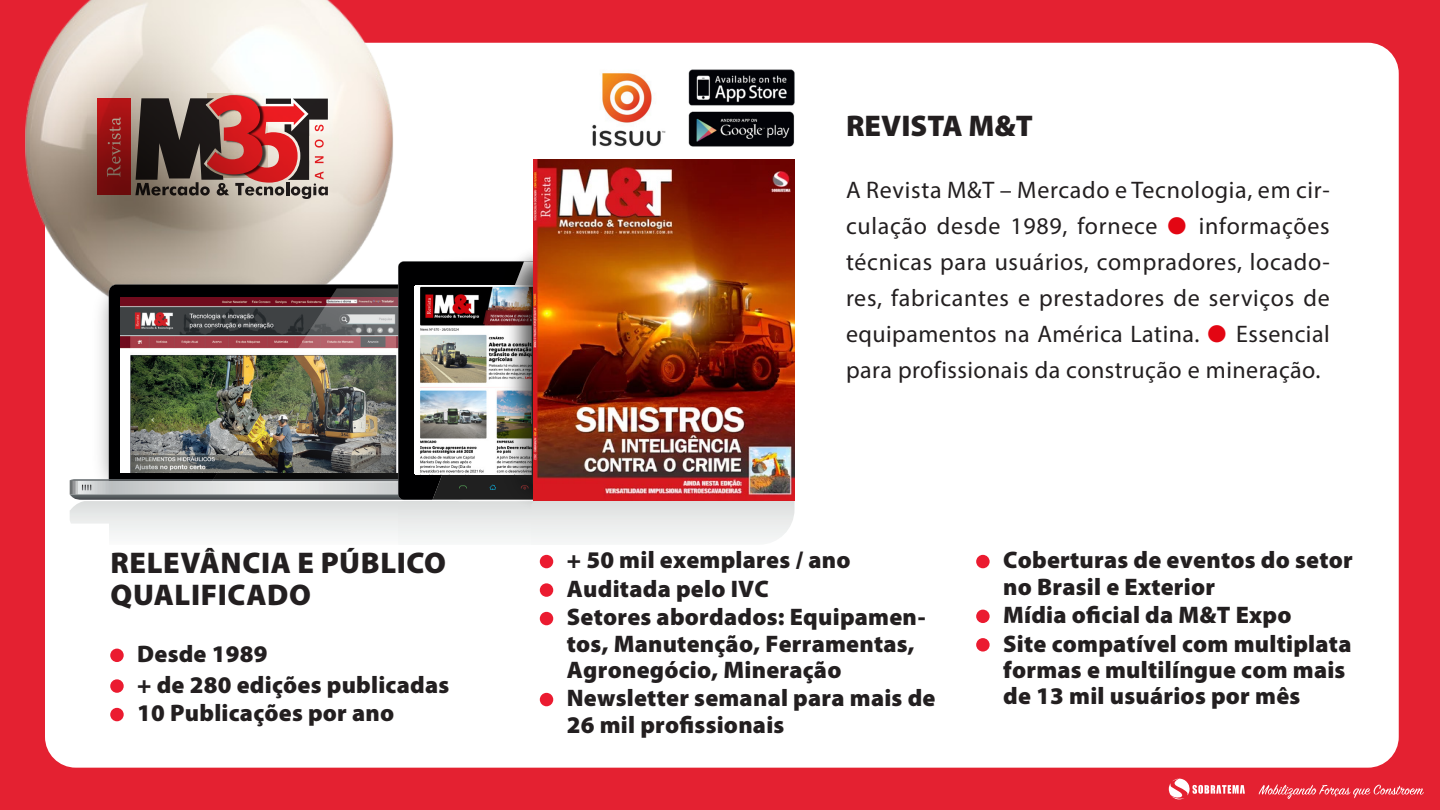
<style>
.page{position:relative;width:1440px;height:810px;background:#e42131}
.page>*{position:absolute;margin:0;border:0;box-sizing:border-box;transform-origin:0 0}
.t1{font:900 30px/32.2px "Myriad Pro";letter-spacing:.02em;color:#231f20}
.t2{font:900 30px "Myriad Pro";color:#231f20}
.t3{font:900 24px/26.2px "Myriad Pro";letter-spacing:.01em;color:#231f20}
.t4{font:24px/36px "Myriad Pro";letter-spacing:.02em;color:#231f20;text-align:justify}
.s1{color:#e30613}
</style>
<div class="page">
<div style="left:45px;top:43px;width:1354px;height:725px;background:#fff;border-radius:31px"></div>
<svg style="left:1169px;top:779px;width:76px;height:21px"></svg>
<svg style="left:1259px;top:784px;width:165px;height:15px"></svg>
<div style="left:110px;top:649px;width:14px;height:13px;background:#eb1b30;border-radius:50%"></div>
<div style="left:110px;top:679px;width:14px;height:14px;background:#eb1b30;border-radius:50%"></div>
<div style="left:110px;top:708px;width:14px;height:13px;background:#eb1b30;border-radius:50%"></div>
<div style="left:540px;top:555px;width:13px;height:13px;background:#eb1b30;border-radius:50%"></div>
<div style="left:540px;top:583px;width:13px;height:14px;background:#eb1b30;border-radius:50%"></div>
<div style="left:540px;top:612px;width:13px;height:13px;background:#eb1b30;border-radius:50%"></div>
<div style="left:540px;top:693px;width:13px;height:13px;background:#eb1b30;border-radius:50%"></div>
<div style="left:976px;top:555px;width:14px;height:13px;background:#eb1b30;border-radius:50%"></div>
<div style="left:976px;top:610px;width:14px;height:13px;background:#eb1b30;border-radius:50%"></div>
<div style="left:976px;top:638px;width:14px;height:14px;background:#eb1b30;border-radius:50%"></div>
<img style="left:25px;top:0;width:442px;height:263px">
<img style="left:70px;top:261px;width:725px;height:281px">
<img style="left:534px;top:159px;width:261px;height:342px">
<svg style="left:97px;top:98px;width:34px;height:97px;background:#8f0f10"></svg>
<svg style="left:107px;top:117px;width:14px;height:60px"></svg>
<svg style="left:135px;top:95px;width:193px;height:104px;background:#885652"></svg>
<img style="left:688px;top:69px;width:107px;height:78px">
<img style="left:592px;top:73px;width:74px;height:74px">
<p class="t1" style="left:111px;top:547px;width:337px">RELEVÂNCIA E PÚBLICO<br>QUALIFICADO</p>
<p class="t3" style="left:137px;top:641px;width:132px">Desde 1989</p>
<p class="t3" style="left:137px;top:672px;width:313px">+ de 280 edições publicadas</p>
<p class="t3" style="left:137px;top:700px;width:259px">10 Publicações por ano</p>
<p class="t2" style="left:846px;top:108px;width:188px">REVISTA M&amp;T</p>
<p class="t4" style="left:846px;top:172px;width:485px">A Revista M&amp;T – Mercado e Tecnologia, em cir&shy;culação desde 1989, fornece <span class="s1">●</span> informações técnicas para usuários, compradores, locado&shy;res, fabricantes e prestadores de serviços de equipamentos na América Latina. <span class="s1">●</span> Essencial para profissionais da construção e mineração.</p>
<p class="t3" style="left:567px;top:547px;width:285px">+ 50 mil exemplares / ano</p>
<p class="t3" style="left:567px;top:576px;width:204px">Auditada pelo IVC</p>
<p class="t3" style="left:567px;top:604px;width:360px">Setores abordados: Equipamen&shy;tos, Manutenção, Ferramentas,<br>Agronegócio, Mineração</p>
<p class="t3" style="left:567px;top:685px;width:370px">Newsletter semanal para mais de<br>26 mil profissionais</p>
<p class="t3" style="left:1003px;top:547px;width:351px">Coberturas de eventos do setor no Brasil e Exterior</p>
<p class="t3" style="left:1003px;top:602px;width:290px">Mídia oficial da M&amp;T Expo</p>
<p class="t3" style="left:1003px;top:631px;width:350px">Site compatível com multiplata formas e multilíngue com mais de 13 mil usuários por mês</p>
</div>
